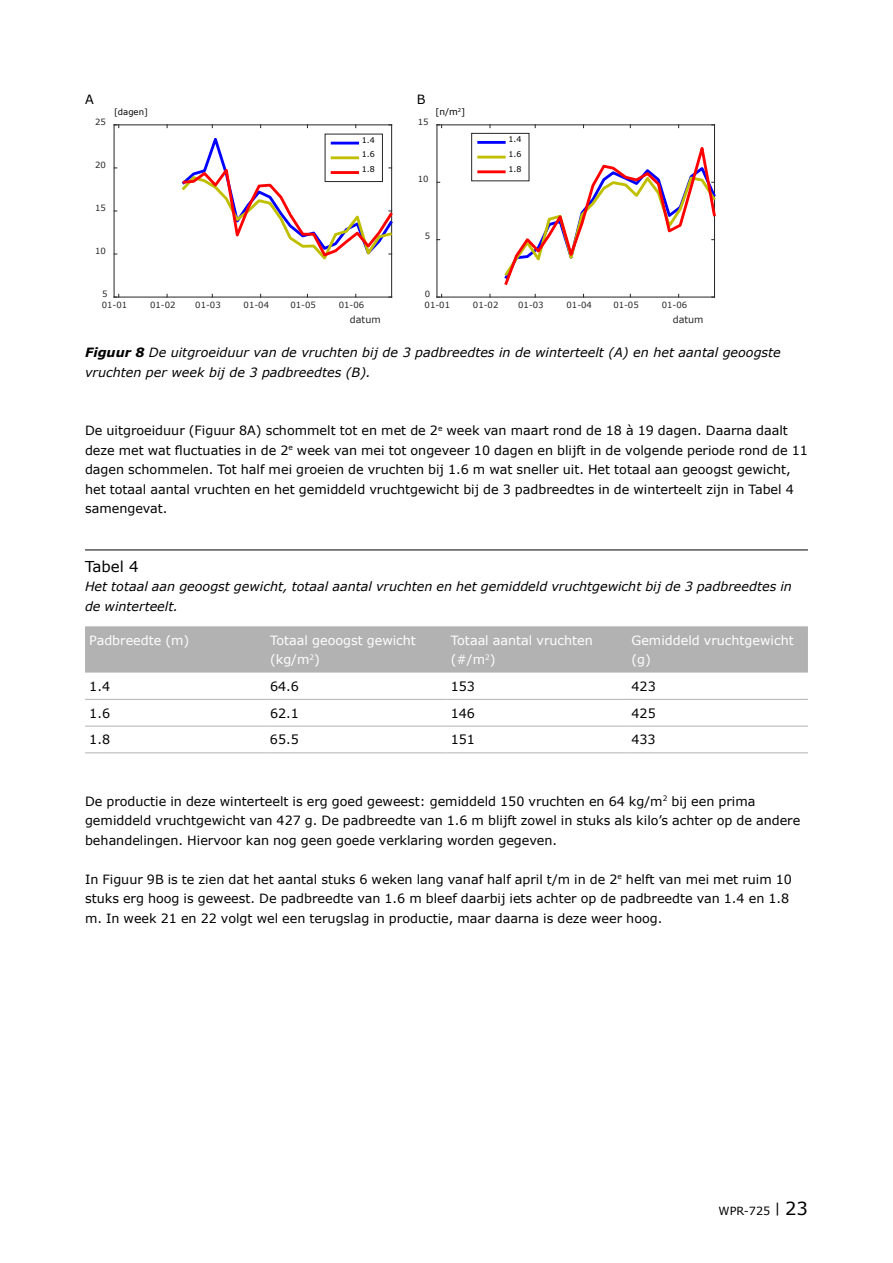
<style>
.page{position:relative;width:893px;height:1263px;background:#fff}
.page>*{position:absolute;margin:0;border:0;box-sizing:border-box;transform-origin:0 0}
.t1{font:15px "Verdana";color:#000}
.t2{font:12.75px/19.5px "Verdana";color:#000}
.t3{font:italic 12.75px/19.5px "Verdana";color:#000}
.t4{font:12.75px/19.5px "Verdana";color:#fff}
.t5{font:11.25px "Verdana";color:#000}
.t6{font:9.6px "Verdana";color:#262626}
.t7{font:9px "Verdana";color:#000}
.t8{font:8.55px "Verdana";color:#262626}
.t9{font:8.55px "Verdana";color:#000}
.t10{font:7.95px/14.9px "Verdana";color:#000;text-align:justify}
.s1{font-weight:700}
.s2{font-size:18px}
</style>
<div class="page">
<hr style="left:85px;top:550px;width:723px;height:1px;background:#000">
<hr style="left:114px;top:297px;width:278px;height:1px;background:#262626">
<hr style="left:114px;top:125px;width:278px;height:1px;background:#262626">
<hr style="left:114px;top:125px;width:1px;height:172px;background:#262626">
<hr style="left:391px;top:125px;width:1px;height:172px;background:#262626">
<svg style="left:114px;top:294px;width:5px;height:4px"></svg>
<svg style="left:179px;top:125px;width:214px;height:138px"></svg>
<div style="left:325px;top:134px;width:57px;height:48px;background:#fff"></div>
<hr style="left:331px;top:142px;width:28px;height:3px;background:#00f">
<hr style="left:331px;top:156px;width:28px;height:3px;background:#bfbf00">
<hr style="left:331px;top:171px;width:28px;height:3px;background:#f00">
<div style="left:325px;top:134px;width:58px;height:48px;border:1px solid #262626"></div>
<hr style="left:437px;top:297px;width:277px;height:1px;background:#262626">
<hr style="left:437px;top:125px;width:277px;height:1px;background:#262626">
<hr style="left:437px;top:125px;width:1px;height:172px;background:#262626">
<hr style="left:714px;top:125px;width:1px;height:172px;background:#262626">
<svg style="left:437px;top:294px;width:5px;height:4px"></svg>
<svg style="left:502px;top:136px;width:214px;height:150px"></svg>
<div style="left:472px;top:133px;width:57px;height:48px;background:#fff"></div>
<hr style="left:477px;top:141px;width:29px;height:3px;background:#00f">
<hr style="left:477px;top:156px;width:29px;height:3px;background:#bfbf00">
<hr style="left:477px;top:170px;width:29px;height:3px;background:#f00">
<div style="left:471px;top:133px;width:58px;height:48px;border:1px solid #262626"></div>
<div style="left:85px;top:626px;width:723px;height:47px;background:#b2b2b2"></div>
<hr style="left:85px;top:699px;width:181px;height:1px;background:#b2b2b2">
<hr style="left:266px;top:699px;width:180px;height:1px;background:#b2b2b2">
<hr style="left:446px;top:699px;width:181px;height:1px;background:#b2b2b2">
<hr style="left:627px;top:699px;width:181px;height:1px;background:#b2b2b2">
<hr style="left:85px;top:726px;width:181px;height:1px;background:#b2b2b2">
<hr style="left:266px;top:726px;width:180px;height:1px;background:#b2b2b2">
<hr style="left:446px;top:726px;width:181px;height:1px;background:#b2b2b2">
<hr style="left:627px;top:726px;width:181px;height:1px;background:#b2b2b2">
<hr style="left:85px;top:752px;width:181px;height:1px;background:#b2b2b2">
<hr style="left:266px;top:752px;width:180px;height:1px;background:#b2b2b2">
<hr style="left:446px;top:752px;width:181px;height:1px;background:#b2b2b2">
<hr style="left:627px;top:752px;width:181px;height:1px;background:#b2b2b2">
<p class="t2" style="left:85px;top:89px;width:10px">A</p>
<p class="t2" style="left:417px;top:89px;width:10px">B</p>
<p class="t8" style="left:95px;top:116px;width:12px">25</p>
<p class="t9" style="left:114px;top:106px;width:35px">[dagen]</p>
<p class="t8" style="left:95px;top:159px;width:12px">20</p>
<p class="t10" style="left:362px;top:132px;width:15px">1.4<br>1.6<br>1.8</p>
<p class="t8" style="left:418px;top:116px;width:12px">15</p>
<p class="t8" style="left:418px;top:173px;width:12px">10</p>
<p class="t9" style="left:437px;top:105px;width:23px">[n/m</p>
<p class="t7" style="left:435px;top:106px;width:32px">[n/m<sup>2</sup>]</p>
<p class="t8" style="left:95px;top:202px;width:12px">15</p>
<p class="t8" style="left:95px;top:245px;width:12px">10</p>
<p class="t8" style="left:102px;top:288px;width:7px">5</p>
<p class="t8" style="left:425px;top:230px;width:7px">5</p>
<p class="t8" style="left:425px;top:288px;width:7px">0</p>
<p class="t10" style="left:508px;top:132px;width:15px">1.4<br>1.6<br>1.8</p>
<p class="t8" style="left:102px;top:299px;width:27px">01-01</p>
<p class="t8" style="left:150px;top:299px;width:27px">01-02</p>
<p class="t8" style="left:195px;top:299px;width:27px">01-03</p>
<p class="t8" style="left:244px;top:299px;width:27px">01-04</p>
<p class="t8" style="left:290px;top:299px;width:27px">01-05</p>
<p class="t8" style="left:339px;top:299px;width:27px">01-06</p>
<p class="t6" style="left:350px;top:313px;width:32px">datum</p>
<p class="t8" style="left:425px;top:299px;width:27px">01-01</p>
<p class="t8" style="left:473px;top:299px;width:27px">01-02</p>
<p class="t8" style="left:518px;top:299px;width:27px">01-03</p>
<p class="t8" style="left:566px;top:299px;width:27px">01-04</p>
<p class="t8" style="left:613px;top:299px;width:27px">01-05</p>
<p class="t8" style="left:662px;top:299px;width:27px">01-06</p>
<p class="t6" style="left:673px;top:313px;width:32px">datum</p>
<p class="t3" style="left:85px;top:342px;width:697px"><span class="s1">Figuur 8</span> De uitgroeiduur van de vruchten bij de 3 padbreedtes in de winterteelt (A) en het aantal geoogste vruchten per week bij de 3 padbreedtes (B).</p>
<p class="t2" style="left:85px;top:420px;width:724px">De uitgroeiduur (Figuur 8A) schommelt tot en met de 2<sup>e</sup> week van maart rond de 18 à 19 dagen. Daarna daalt deze met wat fluctuaties in de 2<sup>e</sup> week van mei tot ongeveer 10 dagen en blijft in de volgende periode rond de 11 dagen schommelen. Tot half mei groeien de vruchten bij 1.6 m wat sneller uit. Het totaal aan geoogst gewicht, het totaal aantal vruchten en het gemiddeld vruchtgewicht bij de 3 padbreedtes in de winterteelt zijn in Tabel 4 samengevat.</p>
<p class="t1" style="left:85px;top:556px;width:55px">Tabel 4</p>
<p class="t3" style="left:85px;top:576px;width:708px">Het totaal aan geoogst gewicht, totaal aantal vruchten en het gemiddeld vruchtgewicht bij de 3 padbreedtes in de winterteelt.</p>
<p class="t4" style="left:89px;top:630px;width:102px">Padbreedte (m)</p>
<p class="t4" style="left:270px;top:630px;width:147px">Totaal geoogst gewicht (kg/m<sup>2</sup>)</p>
<p class="t4" style="left:451px;top:630px;width:144px">Totaal aantal vruchten (#/m<sup>2</sup>)</p>
<p class="t4" style="left:631px;top:630px;width:164px">Gemiddeld vruchtgewicht (g)</p>
<p class="t2" style="left:89px;top:676px;width:22px">1.4</p>
<p class="t2" style="left:270px;top:676px;width:30px">64.6</p>
<p class="t2" style="left:451px;top:676px;width:26px">153</p>
<p class="t2" style="left:631px;top:676px;width:26px">423</p>
<p class="t2" style="left:89px;top:703px;width:22px">1.6</p>
<p class="t2" style="left:270px;top:703px;width:30px">62.1</p>
<p class="t2" style="left:451px;top:703px;width:26px">146</p>
<p class="t2" style="left:631px;top:703px;width:26px">425</p>
<p class="t2" style="left:89px;top:730px;width:22px">1.8</p>
<p class="t2" style="left:270px;top:730px;width:30px">65.5</p>
<p class="t2" style="left:451px;top:730px;width:26px">151</p>
<p class="t2" style="left:631px;top:730px;width:26px">433</p>
<p class="t2" style="left:85px;top:791px;width:717px">De productie in deze winterteelt is erg goed geweest: gemiddeld 150 vruchten en 64 kg/m<sup>2</sup> bij een prima gemiddeld vruchtgewicht van 427 g. De padbreedte van 1.6 m blijft zowel in stuks als kilo’s achter op de andere behandelingen. Hiervoor kan nog geen goede verklaring worden gegeven.</p>
<p class="t2" style="left:85px;top:869px;width:708px">In Figuur 9B is te zien dat het aantal stuks 6 weken lang vanaf half april t/m in de 2<sup>e</sup> helft van mei met ruim 10 stuks erg hoog is geweest. De padbreedte van 1.6 m bleef daarbij iets achter op de padbreedte van 1.4 en 1.8 m. In week 21 en 22 volgt wel een terugslag in productie, maar daarna is deze weer hoog.</p>
<p class="t5" style="left:719px;top:1203px;width:91px">WPR-725 <sup>|</sup> <span class="s2">23</span></p>
</div>
